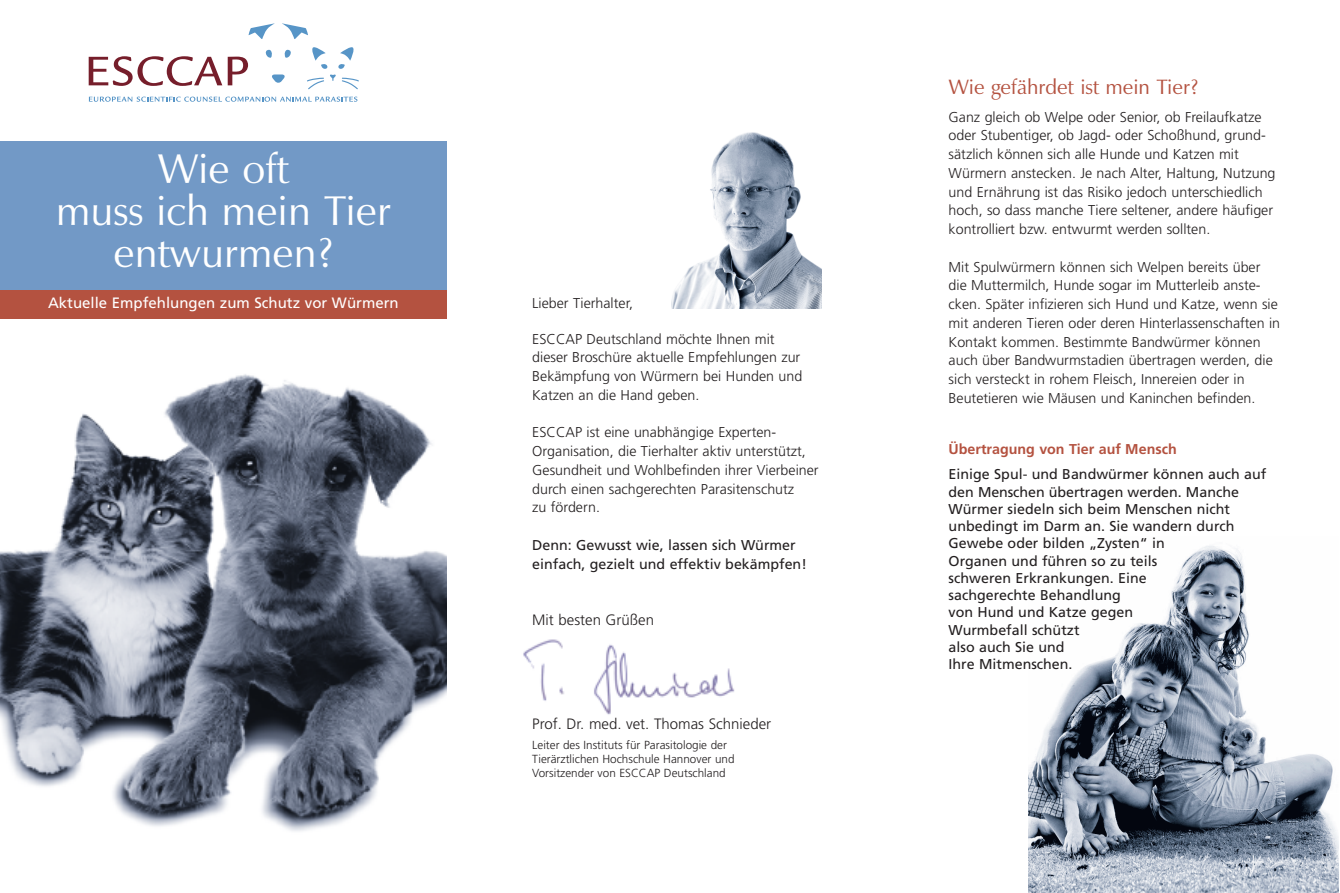
<style>
.page{position:relative;width:1340px;height:893px;background:#fff}
.page>*{position:absolute;margin:0;border:0;box-sizing:border-box;transform-origin:0 0}
.t1{font:42px/42px "Zapf Humanist 601 BT";color:#fff;text-align:center}
.t2{font:21px "Zapf Humanist 601 BT";color:#b45240}
.t3{font:300 15px "Frutiger";color:#231f20}
.t4{font:15px "Frutiger";color:#fff}
.t5{font:300 14.25px/18.8px "Frutiger";color:#231f20}
.t6{font:14.25px/17.2px "Frutiger";color:#231f20}
.t7{font:700 14.25px "Frutiger";color:#b45240}
.t8{font:300 11.7px/14.1px "Frutiger";color:#231f20}
</style>
<div class="page">
<img style="left:672px;top:132px;width:149px;height:177px">
<img style="left:523px;top:639px;width:212px;height:76px">
<img style="left:1028px;top:545px;width:310px;height:348px">
<img style="left:0;top:374px;width:446px;height:457px">
<div style="left:0;top:141px;width:446px;height:152px;background:#7299c6"></div>
<div style="left:0;top:290px;width:446px;height:29px;background:#b45240"></div>
<svg style="left:89px;top:97px;width:268px;height:5px"></svg>
<svg style="left:89px;top:56px;width:133px;height:30px"></svg>
<svg style="left:228px;top:57px;width:20px;height:28px"></svg>
<svg style="left:282px;top:23px;width:26px;height:16px"></svg>
<svg style="left:248px;top:23px;width:27px;height:16px"></svg>
<svg style="left:312px;top:47px;width:16px;height:22px"></svg>
<svg style="left:338px;top:47px;width:16px;height:22px"></svg>
<svg style="left:342px;top:78px;width:17px;height:11px"></svg>
<svg style="left:307px;top:78px;width:17px;height:11px"></svg>
<svg style="left:330px;top:75px;width:6px;height:6px"></svg>
<svg style="left:272px;top:74px;width:13px;height:9px"></svg>
<svg style="left:284px;top:49px;width:7px;height:9px"></svg>
<svg style="left:265px;top:49px;width:7px;height:9px"></svg>
<h1 class="t1" style="left:56px;top:152px;width:336px">Wie oft<br>muss ich mein Tier entwurmen?</h1>
<p class="t4" style="left:48px;top:297px;width:352px">Aktuelle Empfehlungen zum Schutz vor Würmern</p>
<p class="t5" style="left:532px;top:295px;width:102px">Lieber Tierhalter,</p>
<p class="t5" style="left:532px;top:330px;width:271px">ESCCAP Deutschland möchte Ihnen mit dieser Broschüre aktuelle Empfehlungen zur Bekämpfung von Würmern bei Hunden und Katzen an die Hand geben.</p>
<p class="t5" style="left:532px;top:424px;width:288px">ESCCAP ist eine unabhängige Experten-Organisation, die Tierhalter aktiv unterstützt, Gesundheit und Wohlbefinden ihrer Vierbeiner durch einen sachgerechten Parasitenschutz<br>zu fördern.</p>
<p class="t6" style="left:532px;top:537px;width:276px;line-height:18.8px">Denn: Gewusst wie, lassen sich Würmer einfach, gezielt und effektiv bekämpfen!</p>
<p class="t3" style="left:532px;top:614px;width:123px">Mit besten Grüßen</p>
<p class="t3" style="left:532px;top:718px;width:240px">Prof. Dr. med. vet. Thomas Schnieder</p>
<p class="t8" style="left:532px;top:739px;width:204px">Leiter des Instituts für Parasitologie der<br>Tierärztlichen Hochschule Hannover und<br>Vorsitzender von ESCCAP Deutschland</p>
<h2 class="t2" style="left:948px;top:79px;width:251px">Wie gefährdet ist mein Tier?</h2>
<p class="t5" style="left:948px;top:108px;width:328px">Ganz gleich ob Welpe oder Senior, ob Freilaufkatze oder Stubentiger, ob Jagd- oder Schoßhund, grund&shy;sätzlich können sich alle Hunde und Katzen mit Würmern anstecken. Je nach Alter, Haltung, Nutzung und Ernährung ist das Risiko jedoch unterschiedlich hoch, so dass manche Tiere seltener, andere häufiger kontrolliert bzw. entwurmt werden sollten.</p>
<p class="t5" style="left:948px;top:258px;width:333px">Mit Spulwürmern können sich Welpen bereits über die Muttermilch, Hunde sogar im Mutterleib anste&shy;cken. Später infizieren sich Hund und Katze, wenn sie mit anderen Tieren oder deren Hinterlassenschaften in Kontakt kommen. Bestimmte Bandwürmer können auch über Bandwurmstadien übertragen werden, die sich versteckt in rohem Fleisch, Innereien oder in Beutetieren wie Mäusen und Kaninchen befinden.</p>
<p class="t7" style="left:948px;top:444px;width:230px">Übertragung von Tier auf Mensch</p>
<p class="t6" style="left:948px;top:467px;width:319px">Einige Spul- und Bandwürmer können auch auf den Menschen übertragen werden. Manche<br>Würmer siedeln sich beim Menschen nicht unbedingt im Darm an. Sie wandern durch<br>Gewebe oder bilden „Zysten“ in<br>Organen und führen so zu teils<br>schweren Erkrankungen. Eine<br>sachgerechte Behandlung<br>von Hund und Katze gegen<br>Wurmbefall schützt<br>also auch Sie und<br>Ihre Mitmenschen.</p>
</div>
